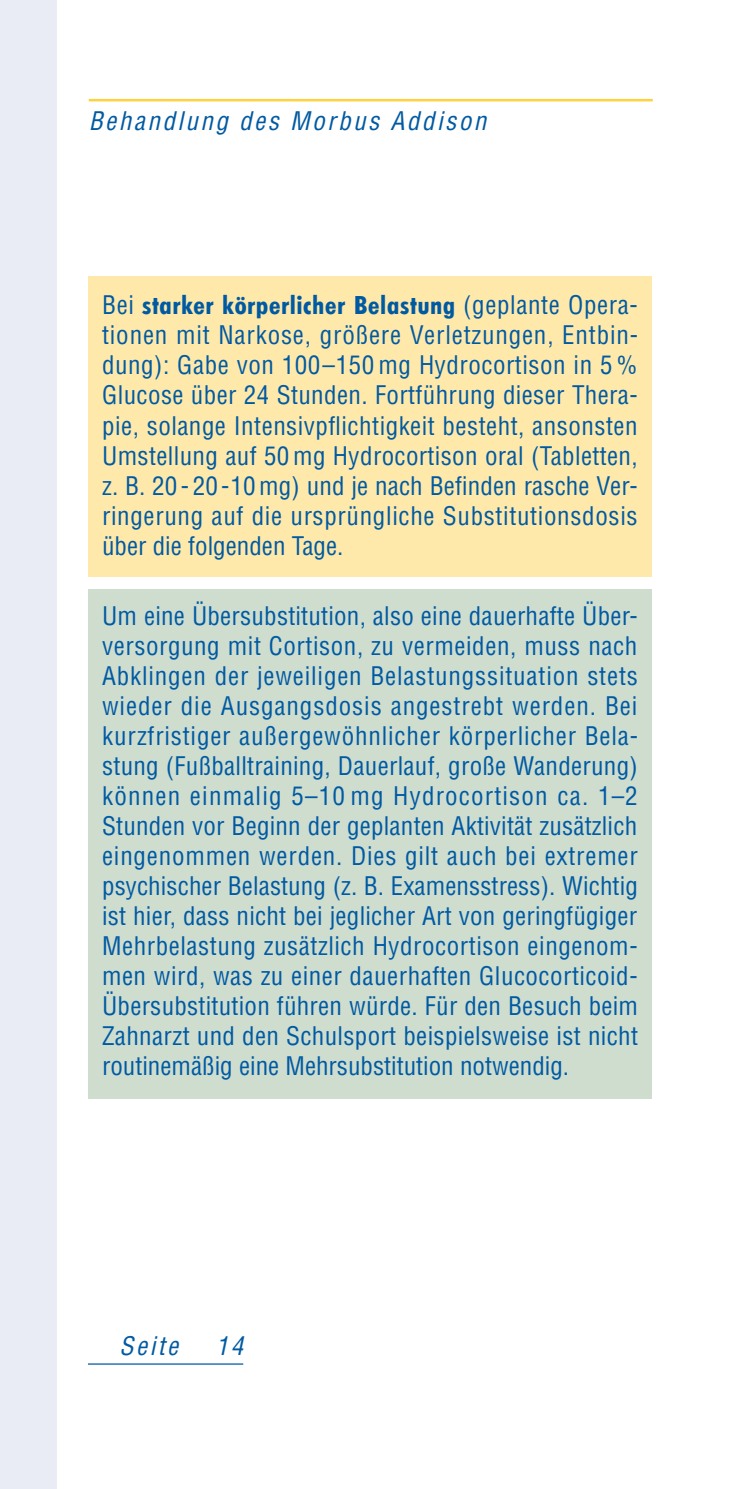
<style>
.page{position:relative;width:745px;height:1489px;background:#fff}
.page>*{position:absolute;margin:0;border:0;box-sizing:border-box;transform-origin:0 0}
.t1{font:condensed 25px/30px "Helvetica";color:#005aa2;text-align:justify}
.t2{font:600 condensed 25px "Limerick";letter-spacing:.04em;color:#005aa2}
.t3{font:italic condensed 25px "Helvetica";letter-spacing:.1em;color:#005aa2}
.s1{font-family:"Helvetica";font-weight:400}
</style>
<div class="page">
<hr style="left:88px;top:1363px;width:155px;height:1px;background:#005aa2">
<div style="left:0;top:0;width:57px;height:1488px;background:#e9ecf5"></div>
<hr style="left:89px;top:99px;width:563px;height:2px;background:#ffd23d">
<div style="left:89px;top:276px;width:562px;height:300px;background:#ffe9aa"></div>
<div style="left:89px;top:588px;width:562px;height:510px;background:#cfddcf"></div>
<p class="t3" style="left:89px;top:106px;width:399px">Behandlung des Morbus Addison</p>
<p class="t2" style="left:102px;top:291px;width:534px"><span class="s1">Bei</span> starker körperlicher Belastung <span class="s1">(geplante Opera-</span></p>
<p class="t1" style="left:102px;top:320px;width:537px">tionen mit Narkose, größere Verletzungen, Entbin&shy;dung): Gabe von 100–150 mg Hydrocortison in 5 % Glucose über 24 Stunden. Fortführung dieser Thera&shy;pie, solange Intensivpflichtigkeit besteht, ansonsten Umstellung auf 50mg Hydrocortison oral (Tabletten, z. B. 20 - 20 -10mg) und je nach Befinden rasche Ver&shy;ringerung auf die ursprüngliche Substitutionsdosis über die folgenden Tage.</p>
<p class="t1" style="left:102px;top:600px;width:537px">Um eine Übersubstitution, also eine dauerhafte Über&shy;versorgung mit Cortison, zu vermeiden, muss nach Abklingen der jeweiligen Belastungssituation stets wieder die Ausgangsdosis angestrebt werden. Bei kurzfristiger außergewöhnlicher körperlicher Bela&shy;stung (Fußballtraining, Dauerlauf, große Wanderung) können einmalig 5–10 mg Hydrocortison ca. 1–2<br>Stunden vor Beginn der geplanten Aktivität zusätzlich eingenommen werden. Dies gilt auch bei extremer psychischer Belastung (z. B. Examensstress). Wichtig ist hier, dass nicht bei jeglicher Art von geringfügiger Mehrbelastung zusätzlich Hydrocortison eingenom&shy;men wird, was zu einer dauerhaften Glucocorticoid-Übersubstitution führen würde. Für den Besuch beim Zahnarzt und den Schulsport beispielsweise ist nicht routinemäßig eine Mehrsubstitution notwendig.</p>
<p class="t3" style="left:120px;top:1329px;width:60px">Seite</p>
<p class="t3" style="left:216px;top:1329px;width:29px">14</p>
</div>
